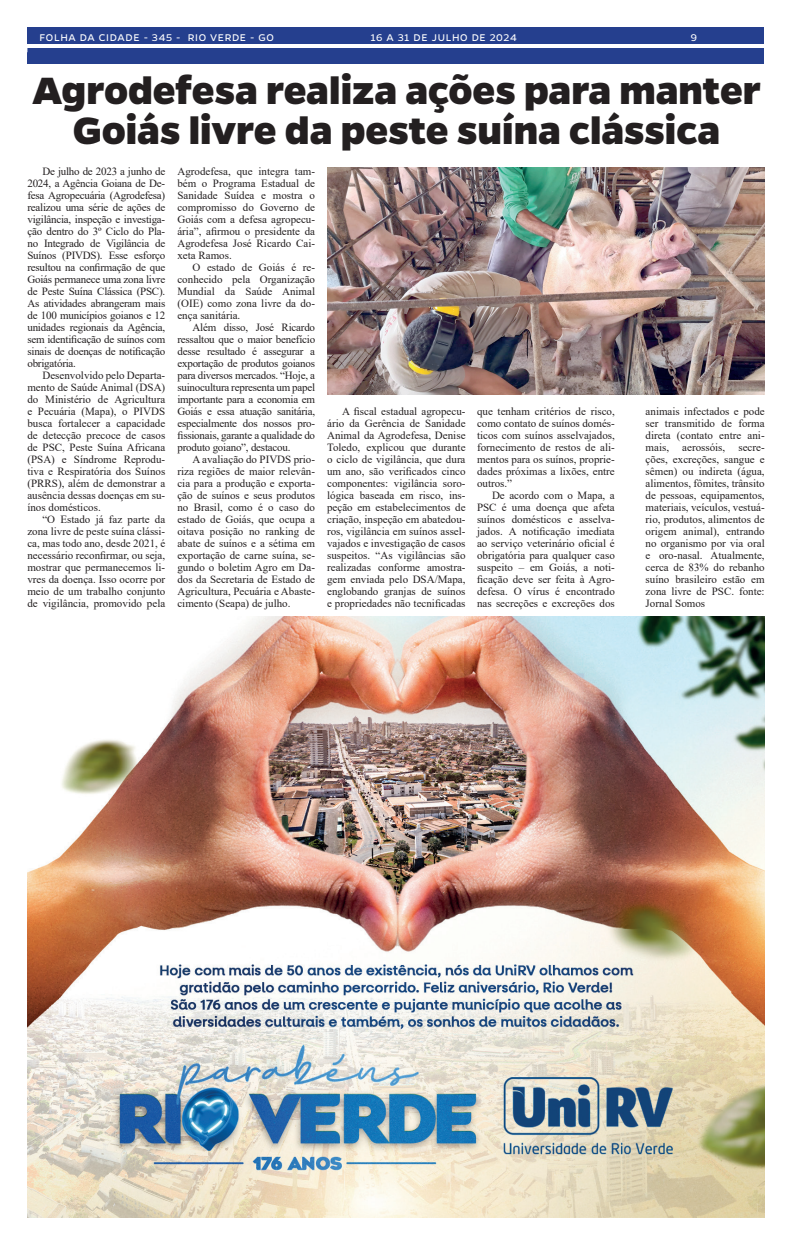
<style>
.page{position:relative;width:794px;height:1248px;background:#fff}
.page>*{position:absolute;margin:0;border:0;box-sizing:border-box;transform-origin:0 0}
.Titulo_2_Colunas{font:800 43px/40px "Gentona";letter-spacing:-.005em;color:#231f20;text-align:center}
.t1{font:11px/12px "Times New Roman";color:#231f20;text-align:justify}
.Titulo_2_Colunas-2{font:11px "Gentona";letter-spacing:.065em;color:#fff}
</style>
<div class="page">
<div style="left:27px;top:28px;width:736px;height:36px;background:#253f8e"></div>
<hr style="left:0;top:44px;width:794px;height:3px;background:#fff">
<img style="left:27px;top:617px;width:737px;height:600px">
<img style="left:327px;top:167px;width:437px;height:228px">
<p class="Titulo_2_Colunas-2" style="left:39px;top:31px;width:236px">FOLHA DA CIDADE - 345 - RIO VERDE - GO</p>
<p class="Titulo_2_Colunas-2" style="left:370px;top:31px;width:148px">16 A 31 DE JULHO DE 2024</p>
<p class="Titulo_2_Colunas-2" style="left:691px;top:31px;width:8px">9</p>
<p class="Titulo_2_Colunas" style="left:32px;top:69px;width:730px">Agrodefesa realiza ações para manter<br>Goiás livre da peste suína clássica</p>
<p class="t1" style="left:27px;top:165px;width:139px;text-indent:15px">De julho de 2023 a junho de 2024, a Agência Goiana de De&shy;fesa Agropecuária (Agrodefesa) realizou uma série de ações de vigilância, inspeção e investiga&shy;ção dentro do 3º Ciclo do Pla&shy;no Integrado de Vigilância de Suínos (PIVDS). Esse esforço resultou na confirmação de que Goiás permanece uma zona livre de Peste Suína Clássica (PSC).<br>As atividades abrangeram mais de 100 municípios goianos e 12 unidades regionais da Agência, sem identificação de suínos com sinais de doenças de notificação obrigatória.</p>
<p class="t1" style="left:27px;top:369px;width:139px;text-indent:15px">Desenvolvido pelo Departa&shy;mento de Saúde Animal (DSA) do Ministério de Agricultura e Pecuária (Mapa), o PIVDS busca fortalecer a capacidade de detecção precoce de casos de PSC, Peste Suína Africana (PSA) e Síndrome Reprodu&shy;tiva e Respiratória dos Suínos (PRRS), além de demonstrar a ausência dessas doenças em su&shy;ínos domésticos.</p>
<p class="t1" style="left:27px;top:513px;width:139px;text-indent:15px">“O Estado já faz parte da zona livre de peste suína clássi&shy;ca, mas todo ano, desde 2021, é necessário reconfirmar, ou seja, mostrar que permanecemos li&shy;vres da doença. Isso ocorre por meio de um trabalho conjunto de vigilância, promovido pela</p>
<p class="t1" style="left:177px;top:165px;width:139px">Agrodefesa, que integra tam&shy;bém o Programa Estadual de Sanidade Suídea e mostra o compromisso do Governo de Goiás com a defesa agropecu&shy;ária”, afirmou o presidente da Agrodefesa José Ricardo Cai&shy;xeta Ramos.</p>
<p class="t1" style="left:177px;top:261px;width:139px;text-indent:15px">O estado de Goiás é re&shy;conhecido pela Organização Mundial da Saúde Animal (OIE) como zona livre da do&shy;ença sanitária.</p>
<p class="t1" style="left:177px;top:321px;width:139px;text-indent:15px">Além disso, José Ricardo ressaltou que o maior benefício desse resultado é assegurar a exportação de produtos goianos para diversos mercados. “Hoje, a suinocultura representa um papel importante para a economia em Goiás e essa atuação sanitária, especialmente dos nossos pro&shy;fissionais, garante a qualidade do produto goiano”, destacou.</p>
<p class="t1" style="left:177px;top:453px;width:139px;text-indent:15px">A avaliação do PIVDS prio&shy;riza regiões de maior relevân&shy;cia para a produção e exporta&shy;ção de suínos e seus produtos no Brasil, como é o caso do estado de Goiás, que ocupa a oitava posição no ranking de abate de suínos e a sétima em exportação de carne suína, se&shy;gundo o boletim Agro em Da&shy;dos da Secretaria de Estado de Agricultura, Pecuária e Abaste&shy;cimento (Seapa) de julho.</p>
<p class="t1" style="left:327px;top:405px;width:140px;text-indent:15px">A fiscal estadual agropecu&shy;ário da Gerência de Sanidade Animal da Agrodefesa, Denise Toledo, explicou que durante o ciclo de vigilância, que dura um ano, são verificados cinco componentes: vigilância soro&shy;lógica baseada em risco, ins&shy;peção em estabelecimentos de criação, inspeção em abatedou&shy;ros, vigilância em suínos assel&shy;vajados e investigação de casos suspeitos. “As vigilâncias são realizadas conforme amostra&shy;gem enviada pelo DSA/Mapa, englobando granjas de suínos e propriedades não tecnificadas</p>
<p class="t1" style="left:477px;top:405px;width:139px">que tenham critérios de risco, como contato de suínos domés&shy;ticos com suínos asselvajados, fornecimento de restos de ali&shy;mentos para os suínos, proprie&shy;dades próximas a lixões, entre outros.”</p>
<p class="t1" style="left:645px;top:405px;width:121px">animais infectados e pode ser transmitido de forma direta (contato entre ani&shy;mais, aerossóis, secre&shy;ções, excreções, sangue e sêmen) ou indireta (água, alimentos, fômites, trânsito de pessoas, equipamentos, materiais, veículos, vestuá&shy;rio, produtos, alimentos de origem animal), entrando no organismo por via oral e oro-nasal. Atualmente, cerca de 83% do rebanho suíno brasileiro estão em zona livre de PSC. fonte:<br>Jornal Somos</p>
<p class="t1" style="left:477px;top:489px;width:139px;text-indent:15px">De acordo com o Mapa, a PSC é uma doença que afeta suínos domésticos e asselva&shy;jados. A notificação imediata ao serviço veterinário oficial é obrigatória para qualquer caso suspeito – em Goiás, a noti&shy;ficação deve ser feita à Agro&shy;defesa. O vírus é encontrado nas secreções e excreções dos</p>
</div>
